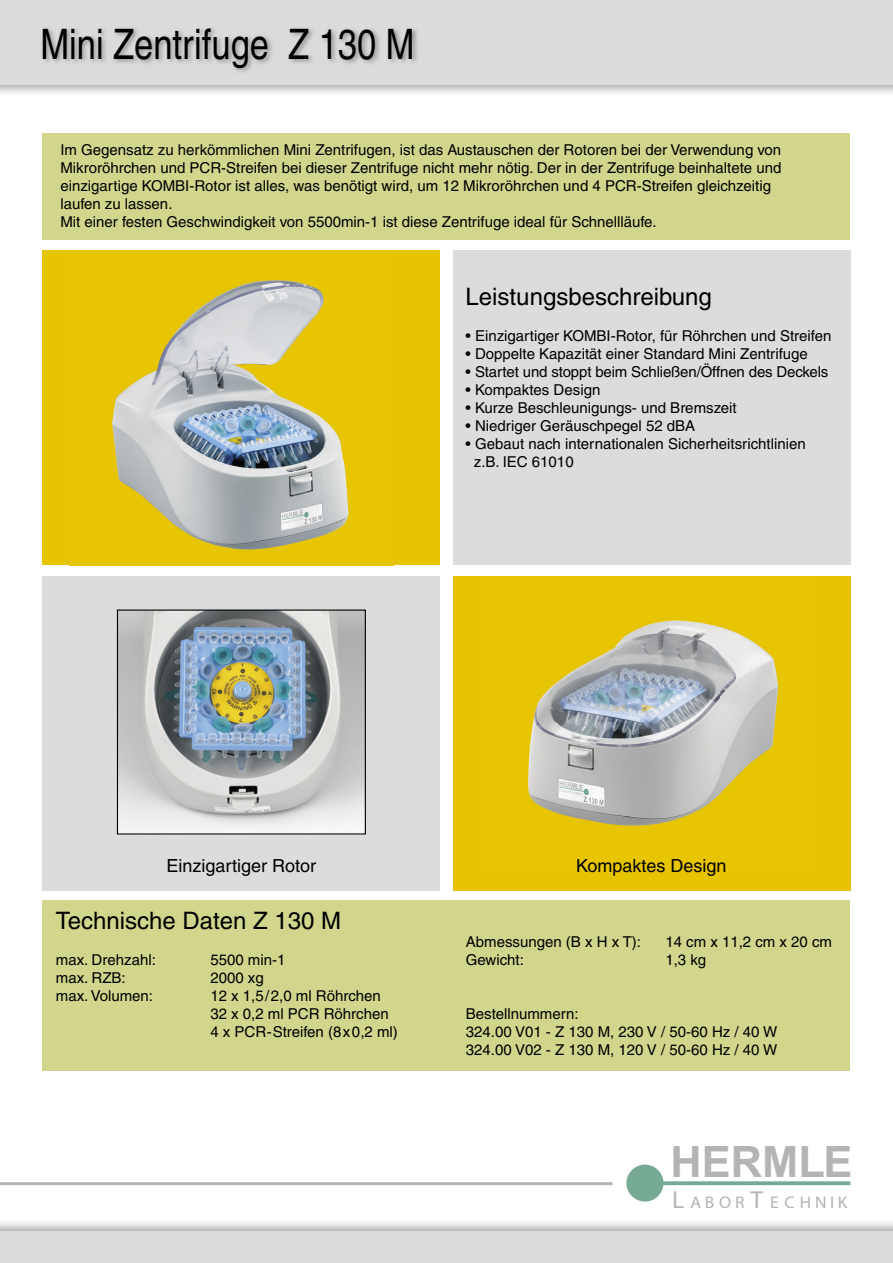
<style>
.page{position:relative;width:893px;height:1263px;background:#fff}
.page>*{position:absolute;margin:0;border:0;box-sizing:border-box;transform-origin:0 0}
.t1{font:700 43.05px "Arial";color:#b4b4b4}
.t2{font:condensed 42px "Helvetica";color:#000}
.t3{font:24.6px "Myriad Pro";color:#b4b4b4;scale:1.04 1}
.t4{font:24px "Helvetica";color:#000}
.t5{font:18px "Helvetica";color:#000}
.t6{font:16.8px "Myriad Pro";letter-spacing:.23em;color:#b4b4b4;scale:1.04 1}
.t7{font:15px/18px "Helvetica";color:#000}
</style>
<div class="page">
<div style="left:0;top:0;width:893px;height:85px;background:#dcdcdc"></div>
<img style="left:43px;top:28px;width:374px;height:44px">
<div style="left:43px;top:134px;width:807px;height:106px;background:#d1d68c"></div>
<div style="left:43px;top:901px;width:807px;height:170px;background:#d1d68c"></div>
<div style="left:0;top:1231px;width:893px;height:32px;background:#dcdcdc"></div>
<hr style="left:0;top:1182px;width:612px;height:3px;background:#b4b4b4">
<svg style="left:626px;top:1164px;width:224px;height:37px"></svg>
<div style="left:43px;top:250px;width:397px;height:315px;background:#e6c500"></div>
<div style="left:453px;top:250px;width:397px;height:315px;background:#dcdcdc"></div>
<div style="left:453px;top:576px;width:397px;height:315px;background:#e6c500"></div>
<div style="left:43px;top:576px;width:397px;height:315px;background:#dcdcdc"></div>
<img style="left:528px;top:620px;width:251px;height:206px">
<img style="left:119px;top:611px;width:245px;height:221px">
<div style="left:117px;top:609px;width:249px;height:225px;border:1px solid #000"></div>
<img style="left:70px;top:280px;width:324px;height:286px">
<h2 class="t2" style="left:41px;top:20px;width:375px">Mini Zentrifuge Z 130 M</h2>
<p class="t7" style="left:60px;top:141px;width:723px">Im Gegensatz zu herkömmlichen Mini Zentrifugen, ist das Austauschen der Rotoren bei der Verwendung von Mikroröhrchen und PCR-Streifen bei dieser Zentrifuge nicht mehr nötig. Der in der Zentrifuge beinhaltete und einzigartige KOMBI-Rotor ist alles, was benötigt wird, um 12 Mikroröhrchen und 4 PCR-Streifen gleichzeitig laufen zu lassen.<br>Mit einer festen Geschwindigkeit von 5500min-1 ist diese Zentrifuge ideal für Schnellläufe.</p>
<h3 class="t4" style="left:466px;top:282px;width:248px">Leistungsbeschreibung</h3>
<p class="t7" style="left:466px;top:326px;width:367px">• Einzigartiger KOMBI-Rotor, für Röhrchen und Streifen</p>
<p class="t7" style="left:466px;top:344px;width:344px">• Doppelte Kapazität einer Standard Mini Zentrifuge</p>
<p class="t7" style="left:466px;top:362px;width:364px">• Startet und stoppt beim Schließen/Öffnen des Deckels</p>
<p class="t7" style="left:466px;top:380px;width:136px">• Kompaktes Design</p>
<p class="t7" style="left:466px;top:398px;width:273px">• Kurze Beschleunigungs- und Bremszeit</p>
<p class="t7" style="left:466px;top:416px;width:231px">• Niedriger Geräuschpegel 52 dBA</p>
<p class="t7" style="left:474px;top:434px;width:333px;text-indent:-8px">• Gebaut nach internationalen Sicherheitsrichtlinien z.B. IEC 61010</p>
<p class="t5" style="left:167px;top:855px;width:151px">Einzigartiger Rotor</p>
<p class="t5" style="left:576px;top:855px;width:152px">Kompaktes Design</p>
<h3 class="t4" style="left:56px;top:906px;width:287px">Technische Daten Z 130 M</h3>
<p class="t7" style="left:56px;top:950px;width:101px">max. Drehzahl:</p>
<p class="t7" style="left:210px;top:950px;width:77px">5500 min-1</p>
<p class="t7" style="left:56px;top:968px;width:71px">max. RZB:</p>
<p class="t7" style="left:210px;top:968px;width:55px">2000 xg</p>
<p class="t7" style="left:56px;top:986px;width:99px">max. Volumen:</p>
<p class="t7" style="left:210px;top:986px;width:189px">12 x 1,5/2,0 ml Röhrchen<br>32 x 0,2 ml PCR Röhrchen<br>4 x PCR-Streifen (8x0,2 ml)</p>
<p class="t7" style="left:466px;top:933px;width:177px">Abmessungen (B x H x T):</p>
<p class="t7" style="left:665px;top:933px;width:168px">14 cm x 11,2 cm x 20 cm</p>
<p class="t7" style="left:466px;top:951px;width:60px">Gewicht:</p>
<p class="t7" style="left:665px;top:951px;width:42px">1,3 kg</p>
<p class="t7" style="left:466px;top:1005px;width:313px">Bestellnummern:<br>324.00 V01 - Z 130 M, 230 V / 50-60 Hz / 40 W<br>324.00 V02 - Z 130 M, 120 V / 50-60 Hz / 40 W</p>
<h1 class="t1" style="left:670px;top:1133px;width:183px">HERMLE</h1>
<h3 class="t3" style="left:672px;top:1185px;width:13px">L</h3>
<h3 class="t3" style="left:751px;top:1185px;width:14px">T</h3>
<p class="t6" style="left:690px;top:1192px;width:54px">ABOR</p>
<p class="t6" style="left:770px;top:1192px;width:76px">ECHNIK</p>
</div>
